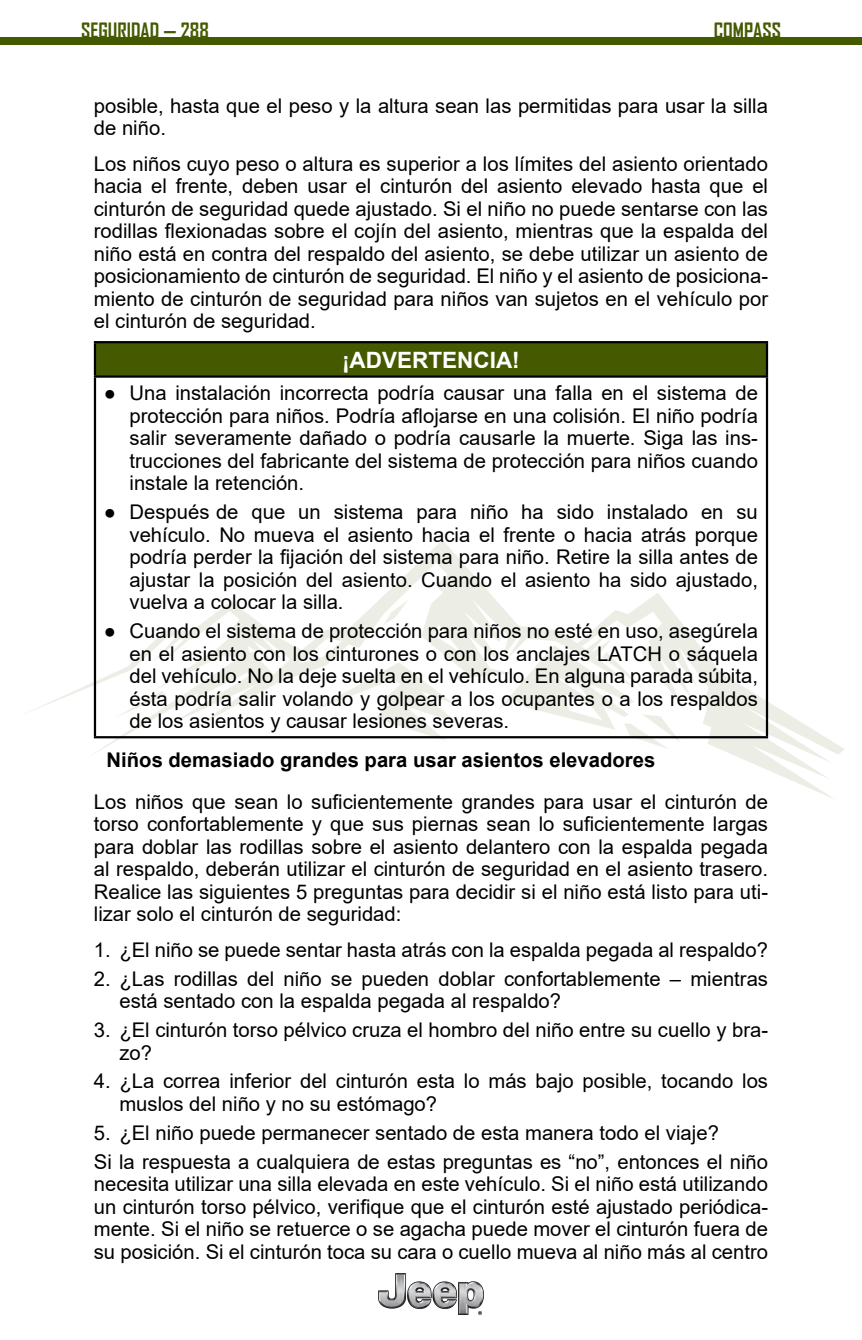
<style>
.page{position:relative;width:862px;height:1340px;background:#fff}
.page>*{position:absolute;margin:0;border:0;box-sizing:border-box;transform-origin:0 0}
.Adver_Preca_Título{font:700 22.5px "Arial";color:#fff}
._4_Normal{font:20.25px/22.5px "Arial";color:#000;text-align:justify}
._5_Números{font:20.25px/22.5px "Arial";color:#000}
._3_Tercer_sub{font:700 20.25px "Arial";color:#000}
.t1{font:700 20.25px "Agency FB";color:#455a00}
.s1{font-style:inherit}
</style>
<div class="page">
<img style="left:378px;top:1273px;width:105px;height:41px">
<div style="left:0;top:37px;width:861px;height:8px;background:#455a00"></div>
<svg style="left:27px;top:540px;width:817px;height:259px"></svg>
<svg style="left:114px;top:691px;width:52px;height:27px"></svg>
<svg style="left:310px;top:662px;width:146px;height:79px"></svg>
<svg style="left:383px;top:599px;width:25px;height:25px"></svg>
<svg style="left:498px;top:645px;width:183px;height:104px"></svg>
<div style="left:95px;top:342px;width:671px;height:34px;background:#455a00"></div>
<hr style="left:94px;top:341px;width:673px;height:2px;background:#000">
<hr style="left:94px;top:343px;width:2px;height:32px;background:#000">
<hr style="left:765px;top:343px;width:2px;height:32px;background:#000">
<hr style="left:94px;top:375px;width:673px;height:3px;background:#000">
<hr style="left:94px;top:378px;width:2px;height:358px;background:#000">
<hr style="left:765px;top:378px;width:2px;height:358px;background:#000">
<hr style="left:94px;top:736px;width:673px;height:2px;background:#000">
<p class="t1" style="left:81px;top:18px;width:129px">SEGURIDAD — <span class="s1">288</span></p>
<p class="t1" style="left:713px;top:18px;width:69px">COMPASS</p>
<p class="_4_Normal" style="left:94px;top:94px;width:675px">posible, hasta que el peso y la altura sean las permitidas para usar la silla de niño.</p>
<p class="_4_Normal" style="left:94px;top:152px;width:675px">Los niños cuyo peso o altura es superior a los límites del asiento orientado hacia el frente, deben usar el cinturón del asiento elevado hasta que el cinturón de seguridad quede ajustado. Si el niño no puede sentarse con las rodillas flexionadas sobre el cojín del asiento, mientras que la espalda del niño está en contra del respaldo del asiento, se debe utilizar un asiento de posicionamiento de cinturón de seguridad. El niño y el asiento de posiciona&shy;miento de cinturón de seguridad para niños van sujetos en el vehículo por el cinturón de seguridad.</p>
<p class="Adver_Preca_Título" style="left:342px;top:344px;width:179px">¡ADVERTENCIA!</p>
<p class="_4_Normal" style="left:129px;top:382px;width:629px;text-indent:-26px">● Una instalación incorrecta podría causar una falla en el sistema de protección para niños. Podría aflojarse en una colisión. El niño podría salir severamente dañado o podría causarle la muerte. Siga las ins&shy;trucciones del fabricante del sistema de protección para niños cuando instale la retención.</p>
<p class="_4_Normal" style="left:129px;top:501px;width:629px;text-indent:-26px">● Después de que un sistema para niño ha sido instalado en su vehículo. No mueva el asiento hacia el frente o hacia atrás porque podría perder la fijación del sistema para niño. Retire la silla antes de ajustar la posición del asiento. Cuando el asiento ha sido ajustado, vuelva a colocar la silla.</p>
<p class="_4_Normal" style="left:129px;top:619px;width:629px;text-indent:-26px">● Cuando el sistema de protección para niños no esté en uso, asegúrela en el asiento con los cinturones o con los anclajes LATCH o sáquela del vehículo. No la deje suelta en el vehículo. En alguna parada súbita, ésta podría salir volando y golpear a los ocupantes o a los respaldos de los asientos y causar lesiones severas.</p>
<p class="_3_Tercer_sub" style="left:107px;top:746px;width:550px">Niños demasiado grandes para usar asientos elevadores</p>
<p class="_4_Normal" style="left:94px;top:790px;width:675px">Los niños que sean lo suficientemente grandes para usar el cinturón de torso confortablemente y que sus piernas sean lo suficientemente largas para doblar las rodillas sobre el asiento delantero con la espalda pegada al respaldo, deberán utilizar el cinturón de seguridad en el asiento trasero.<br>Realice las siguientes 5 preguntas para decidir si el niño está listo para uti&shy;lizar solo el cinturón de seguridad:</p>
<p class="_5_Números" style="left:94px;top:938px;width:675px">1. ¿El niño se puede sentar hasta atrás con la espalda pegada al respaldo?</p>
<p class="_5_Números" style="left:119px;top:967px;width:649px;text-indent:-26px">2. ¿Las rodillas del niño se pueden doblar confortablemente – mientras está sentado con la espalda pegada al respaldo?</p>
<p class="_5_Números" style="left:119px;top:1018px;width:649px;text-indent:-26px">3. ¿El cinturón torso pélvico cruza el hombro del niño entre su cuello y bra&shy;zo?</p>
<p class="_5_Números" style="left:119px;top:1069px;width:649px;text-indent:-26px">4. ¿La correa inferior del cinturón esta lo más bajo posible, tocando los muslos del niño y no su estómago?</p>
<p class="_5_Números" style="left:94px;top:1121px;width:626px">5. ¿El niño puede permanecer sentado de esta manera todo el viaje?</p>
<p class="_4_Normal" style="left:94px;top:1150px;width:675px">Si la respuesta a cualquiera de estas preguntas es “no”, entonces el niño necesita utilizar una silla elevada en este vehículo. Si el niño está utilizando un cinturón torso pélvico, verifique que el cinturón esté ajustado periódica&shy;mente. Si el niño se retuerce o se agacha puede mover el cinturón fuera de su posición. Si el cinturón toca su cara o cuello mueva al niño más al centro</p>
</div>
